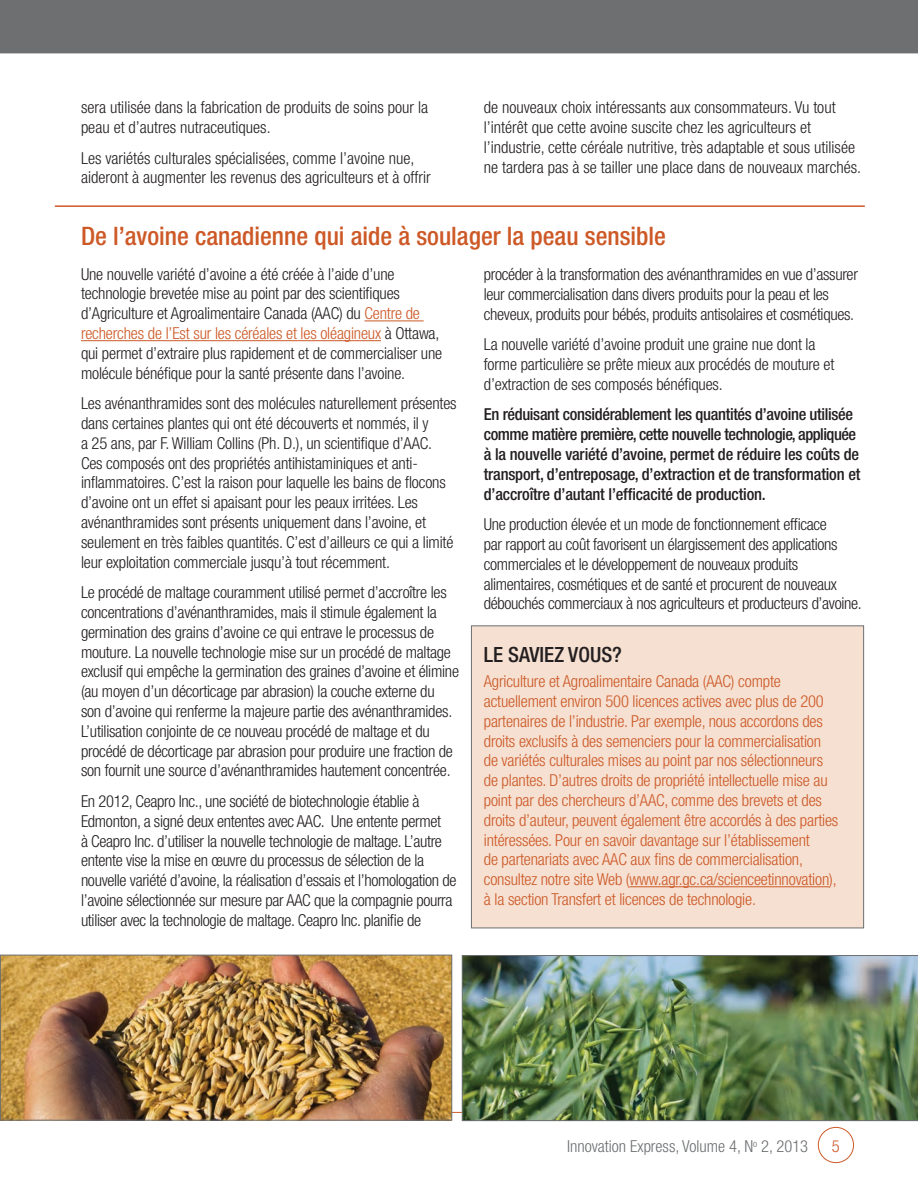
<style>
.page{position:relative;width:918px;height:1188px;background:#fff}
.page>*{position:absolute;margin:0;border:0;box-sizing:border-box;transform-origin:0 0}
.t1{font:500 condensed 25.5px "Helvetica Neue LT Std";color:#cd5927}
.t2{font:500 condensed 21px "Helvetica Neue LT Std";color:#231f20}
.t3{font:300 condensed 16.5px/19.8px "Helvetica Neue LT Std";letter-spacing:-.015em;color:#231f20}
.t4{font:300 condensed 16.5px/19.8px "Helvetica Neue LT Std";letter-spacing:-.01em;color:#cd5927}
.t5{font:500 condensed 16.5px/19.8px "Helvetica Neue LT Std";letter-spacing:-.015em;color:#231f20}
.t6{font:300 condensed 16.5px "Helvetica Neue LT Std";color:#6d6f71}
.s1{color:#cd5927}
</style>
<div class="page">
<hr style="left:0;top:1112px;width:918px;height:1px;background:#cd5927">
<div style="left:818px;top:1127px;width:36px;height:36px;border:1px solid #cd5927;border-radius:50%"></div>
<div style="left:0;top:0;width:918px;height:53px;background:#6d6f71"></div>
<hr style="left:365px;top:320px;width:59px;height:1px;background:#cd5927">
<hr style="left:81px;top:340px;width:300px;height:1px;background:#cd5927">
<div style="left:471px;top:625px;width:393px;height:303px;background:#f5e0d1;border:1px solid #6d6f71"></div>
<hr style="left:629px;top:886px;width:200px;height:1px;background:#cd5927">
<img style="left:462px;top:955px;width:456px;height:166px">
<img style="left:2px;top:957px;width:448px;height:162px">
<div style="left:0;top:955px;width:452px;height:166px;border:1px solid #6d6f71"></div>
<hr style="left:55px;top:205px;width:810px;height:2px;background:#cd5927">
<p class="t3" style="left:81px;top:97px;width:349px">sera utilisée dans la fabrication de produits de soins pour la peau et d’autres nutraceutiques.</p>
<p class="t3" style="left:81px;top:148px;width:351px">Les variétés culturales spécialisées, comme l’avoine nue, aideront à augmenter les revenus des agriculteurs et à offrir</p>
<p class="t3" style="left:484px;top:97px;width:379px">de nouveaux choix intéressants aux consommateurs. Vu tout l’intérêt que cette avoine suscite chez les agriculteurs et l’industrie, cette céréale nutritive, très adaptable et sous utilisée ne tardera pas à se tailler une place dans de nouveaux marchés.</p>
<h1 class="t1" style="left:81px;top:221px;width:587px">De l’avoine canadienne qui aide à soulager la peau sensible</h1>
<p class="t3" style="left:81px;top:264px;width:363px">Une nouvelle variété d’avoine a été créée à l’aide d’une technologie brevetée mise au point par des scientifiques d’Agriculture et Agroalimentaire Canada (AAC) du <span class="s1">Centre de recherches de l’Est sur les céréales et les oléagineux</span> à Ottawa, qui permet d’extraire plus rapidement et de commercialiser une molécule bénéfique pour la santé présente dans l’avoine.</p>
<p class="t3" style="left:81px;top:393px;width:377px">Les avénanthramides sont des molécules naturellement présentes dans certaines plantes qui ont été découverts et nommés, il y<br>a 25 ans, par F. William Collins (Ph. D.), un scientifique d’AAC.<br>Ces composés ont des propriétés antihistaminiques et anti&shy;inflammatoires. C’est la raison pour laquelle les bains de flocons d’avoine ont un effet si apaisant pour les peaux irritées. Les avénanthramides sont présents uniquement dans l’avoine, et seulement en très faibles quantités. C’est d’ailleurs ce qui a limité leur exploitation commerciale jusqu’à tout récemment.</p>
<p class="t3" style="left:81px;top:582px;width:380px">Le procédé de maltage couramment utilisé permet d’accroître les concentrations d’avénanthramides, mais il stimule également la germination des grains d’avoine ce qui entrave le processus de mouture. La nouvelle technologie mise sur un procédé de maltage exclusif qui empêche la germination des graines d’avoine et élimine (au moyen d’un décorticage par abrasion) la couche externe du son d’avoine qui renferme la majeure partie des avénanthramides.<br>L’utilisation conjointe de ce nouveau procédé de maltage et du procédé de décorticage par abrasion pour produire une fraction de son fournit une source d’avénanthramides hautement concentrée.</p>
<p class="t3" style="left:81px;top:791px;width:377px">En 2012, Ceapro Inc., une société de biotechnologie établie à Edmonton, a signé deux ententes avec AAC. Une entente permet<br>à Ceapro Inc. d’utiliser la nouvelle technologie de maltage. L’autre entente vise la mise en œuvre du processus de sélection de la nouvelle variété d’avoine, la réalisation d’essais et l’homologation de l’avoine sélectionnée sur mesure par AAC que la compagnie pourra utiliser avec la technologie de maltage. Ceapro Inc. planifie de</p>
<p class="t3" style="left:484px;top:264px;width:376px">procéder à la transformation des avénanthramides en vue d’assurer leur commercialisation dans divers produits pour la peau et les cheveux, produits pour bébés, produits antisolaires et cosmétiques.</p>
<p class="t3" style="left:484px;top:334px;width:352px">La nouvelle variété d’avoine produit une graine nue dont la forme particulière se prête mieux aux procédés de mouture et d’extraction de ses composés bénéfiques.</p>
<p class="t5" style="left:484px;top:405px;width:378px">En réduisant considérablement les quantités d’avoine utilisée comme matière première, cette nouvelle technologie, appliquée à la nouvelle variété d’avoine, permet de réduire les coûts de transport, d’entreposage, d’extraction et de transformation et d’accroître d’autant l’efficacité de production.</p>
<p class="t3" style="left:484px;top:514px;width:379px">Une production élevée et un mode de fonctionnement efficace<br>par rapport au coût favorisent un élargissement des applications commerciales et le développement de nouveaux produits alimentaires, cosmétiques et de santé et procurent de nouveaux débouchés commerciaux à nos agriculteurs et producteurs d’avoine.</p>
<p class="t2" style="left:484px;top:642px;width:140px">LE SAVIEZ VOUS?</p>
<p class="t4" style="left:484px;top:671px;width:356px">Agriculture et Agroalimentaire Canada (AAC) compte actuellement environ 500 licences actives avec plus de 200 partenaires de l’industrie. Par exemple, nous accordons des droits exclusifs à des semenciers pour la commercialisation de variétés culturales mises au point par nos sélectionneurs de plantes. D’autres droits de propriété intellectuelle mise au point par des chercheurs d’AAC, comme des brevets et des droits d’auteur, peuvent également être accordés à des parties intéressées. Pour en savoir davantage sur l’établissement<br>de partenariats avec AAC aux fins de commercialisation, consultez notre site Web (www.agr.gc.ca/scienceetinnovation), à la section Transfert et licences de technologie.</p>
<p class="t6" style="left:567px;top:1137px;width:243px">Innovation Express, Volume 4, N<sup>o</sup> 2, 2013</p>
<p class="t4" style="left:832px;top:1136px;width:9px">5</p>
</div>
